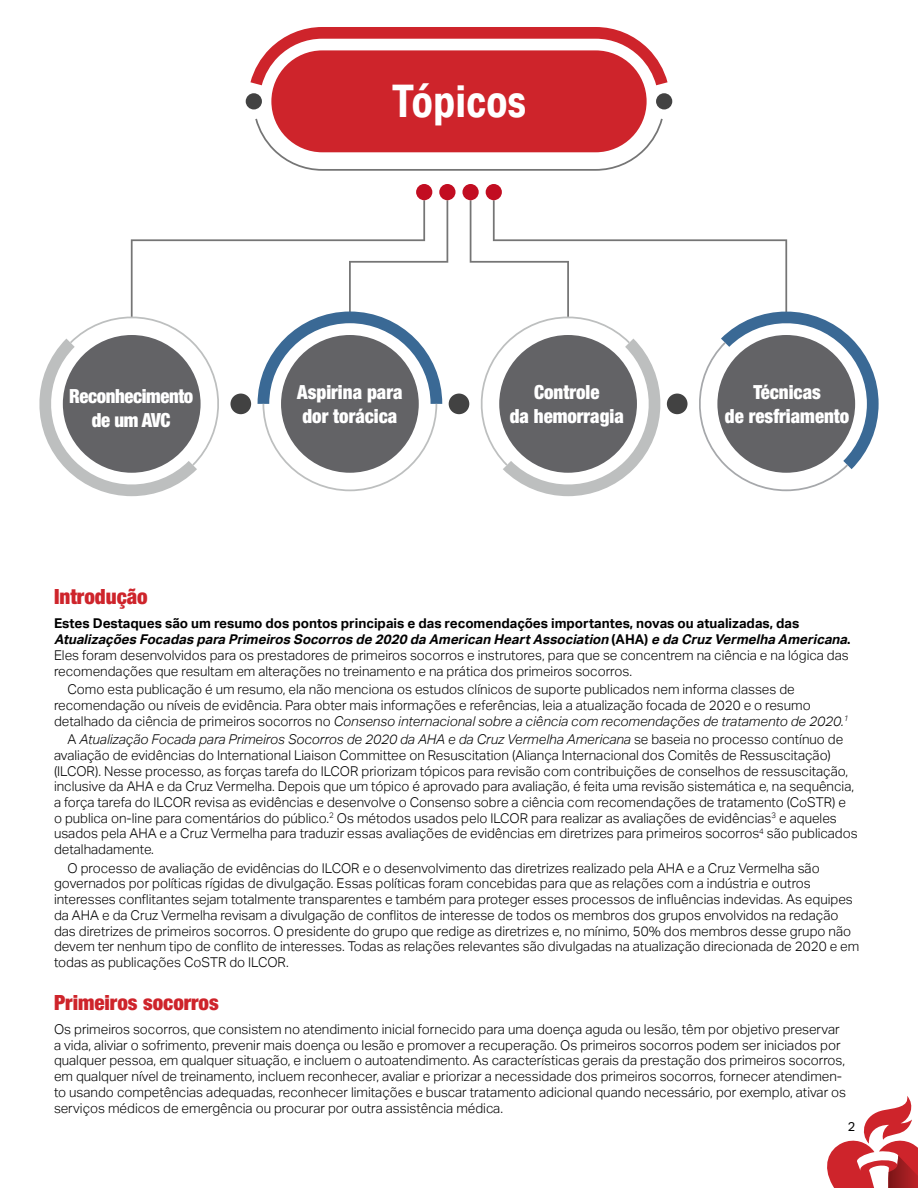
<style>
.page{position:relative;width:918px;height:1188px;background:#fff}
.page>*{position:absolute;margin:0;border:0;box-sizing:border-box;transform-origin:0 0}
.t1{font:700 45px "Aktiv Grotesk Cd";color:#fff}
.t2{font:900 condensed 21px "Helvetica Neue LT Std";color:#ce242b}
.t3{font:900 condensed 19.5px/24px "Helvetica Neue LT Std";color:#fff;text-align:center}
.t4{font:900 condensed 19.5px/24px "Helvetica Neue LT Std";letter-spacing:-.02em;color:#fff;text-align:center;scale:.96 1}
.t5{font:300 13.5px/15.8px "Aktiv Grotesk";color:#000}
.t6{font:12.75px "Aktiv Grotesk";color:#000}
.s1{font-weight:700}
.s2{font-weight:700;font-style:italic}
.s3{font-style:italic}
</style>
<div class="page">
<div style="left:486px;top:184px;width:16px;height:16px;background:#c20d21;border-radius:50%"></div>
<div style="left:462px;top:184px;width:17px;height:16px;background:#c20d21;border-radius:50%"></div>
<div style="left:439px;top:184px;width:17px;height:16px;background:#c20d21;border-radius:50%"></div>
<div style="left:416px;top:184px;width:16px;height:16px;background:#c20d21;border-radius:50%"></div>
<div style="left:246px;top:93px;width:16px;height:16px;background:#424242;border-radius:50%"></div>
<div style="left:656px;top:93px;width:16px;height:16px;background:#424242;border-radius:50%"></div>
<svg style="left:250px;top:27px;width:418px;height:58px"></svg>
<svg style="left:255px;top:119px;width:408px;height:52px"></svg>
<div style="left:271px;top:50px;width:376px;height:102px;background:#ce242b;border-radius:51px"></div>
<div style="left:449px;top:394px;width:20px;height:20px;background:#424242;border-radius:50%"></div>
<svg style="left:39px;top:200px;width:409px;height:296px"></svg>
<svg style="left:470px;top:200px;width:409px;height:297px"></svg>
<div style="left:63px;top:335px;width:138px;height:138px;background:#636366;border-radius:50%"></div>
<div style="left:281px;top:335px;width:138px;height:138px;background:#636366;border-radius:50%"></div>
<div style="left:499px;top:335px;width:138px;height:138px;background:#636366;border-radius:50%"></div>
<div style="left:717px;top:335px;width:138px;height:138px;background:#636366;border-radius:50%"></div>
<svg style="left:827px;top:1096px;width:91px;height:92px"></svg>
<h1 class="t1" style="left:392px;top:74px;width:135px">Tópicos</h1>
<h3 class="t4" style="left:69px;top:384px;width:131px">Reconhecimento de um AVC</h3>
<h3 class="t3" style="left:297px;top:380px;width:107px;text-align:left">Aspirina para dor torácica</h3>
<h3 class="t3" style="left:510px;top:380px;width:116px">Controle<br>da hemorragia</h3>
<h3 class="t3" style="left:725px;top:380px;width:126px">Técnicas<br>de resfriamento</h3>
<h2 class="t2" style="left:54px;top:584px;width:95px">Introdução</h2>
<p class="t5" style="left:54px;top:616px;width:800px"><span class="s1">Estes Destaques são um resumo dos pontos principais e das recomendações importantes, novas ou atualizadas, das </span><span class="s2">AtualizaçõesFocadasparaPrimeirosSocorrosde2020daAmericanHeartAssociation</span><span class="s1">( A H A )</span> <span class="s2">edaCruzVermelhaAmericana</span><span class="s1">.<br></span>Eles foram desenvolvidos para os prestadores de primeiros socorros e instrutores, para que se concentrem na ciência e na lógica das recomendações que resultam em alterações no treinamento e na prática dos primeiros socorros.</p>
<p class="t5" style="left:54px;top:682px;width:796px;text-indent:14px">Como esta publicação é um resumo, ela não menciona os estudos clínicos de suporte publicados nem informa classes de recomendação ou níveis de evidência. Para obter mais informações e referências, leia a atualização focada de 2020 e o resumo detalhado da ciência de primeiros socorros no <span class="s3">Consenso internacional sobre a ciência com recomendações de tratamento de 2020.</span><sup>1</sup></p>
<p class="t5" style="left:54px;top:731px;width:805px;text-indent:14px">A <span class="s3">Atualização Focada para Primeiros Socorros de 2020 da AHA e da Cruz Vermelha Americana</span> se baseia no processo contínuo de avaliação de evidências do International Liaison Committee on Resuscitation (Aliança Internacional dos Comitês de Ressuscitação) (ILCOR). Nesse processo, as forças tarefa do ILCOR priorizam tópicos para revisão com contribuições de conselhos de ressuscitação, inclusive da AHA e da Cruz Vermelha. Depois que um tópico é aprovado para avaliação, é feita uma revisão sistemática e, na sequência, a força tarefa do ILCOR revisa as evidências e desenvolve o Consenso sobre a ciência com recomendações de tratamento (CoSTR) e<br>o publica on-line para comentários do público.<sup>2</sup> Os métodos usados pelo ILCOR para realizar as avaliações de evidências<sup>3</sup> e aqueles usados pela AHA e a Cruz Vermelha para traduzir essas avaliações de evidências em diretrizes para primeiros socorros<sup>4</sup> são publicados detalhadamente.</p>
<p class="t5" style="left:54px;top:860px;width:807px;text-indent:14px">O processo de avaliação de evidências do ILCOR e o desenvolvimento das diretrizes realizado pela AHA e a Cruz Vermelha são governados por políticas rígidas de divulgação. Essas políticas foram concebidas para que as relações com a indústria e outros interesses conflitantes sejam totalmente transparentes e também para proteger esses processos de influências indevidas. As equipes da AHA e da Cruz Vermelha revisam a divulgação de conflitos de interesse de todos os membros dos grupos envolvidos na redação das diretrizes de primeiros socorros. O presidente do grupo que redige as diretrizes e, no mínimo, 50% dos membros desse grupo não devem ter nenhum tipo de conflito de interesses. Todas as relações relevantes são divulgadas na atualização direcionada de 2020 e em todas as publicações CoSTR do ILCOR.</p>
<h2 class="t2" style="left:54px;top:990px;width:166px">Primeiros socorros</h2>
<p class="t5" style="left:54px;top:1021px;width:794px">Os primeiros socorros, que consistem no atendimento inicial fornecido para uma doença aguda ou lesão, têm por objetivo preservar a vida, aliviar o sofrimento, prevenir mais doença ou lesão e promover a recuperação. Os primeiros socorros podem ser iniciados por qualquer pessoa, em qualquer situação, e incluem o autoatendimento. As características gerais da prestação dos primeiros socorros, em qualquer nível de treinamento, incluem reconhecer, avaliar e priorizar a necessidade dos primeiros socorros, fornecer atendimen&shy;to usando competências adequadas, reconhecer limitações e buscar tratamento adicional quando necessário, por exemplo, ativar os serviços médicos de emergência ou procurar por outra assistência médica.</p>
<p class="t6" style="left:848px;top:1119px;width:9px">2</p>
</div>
